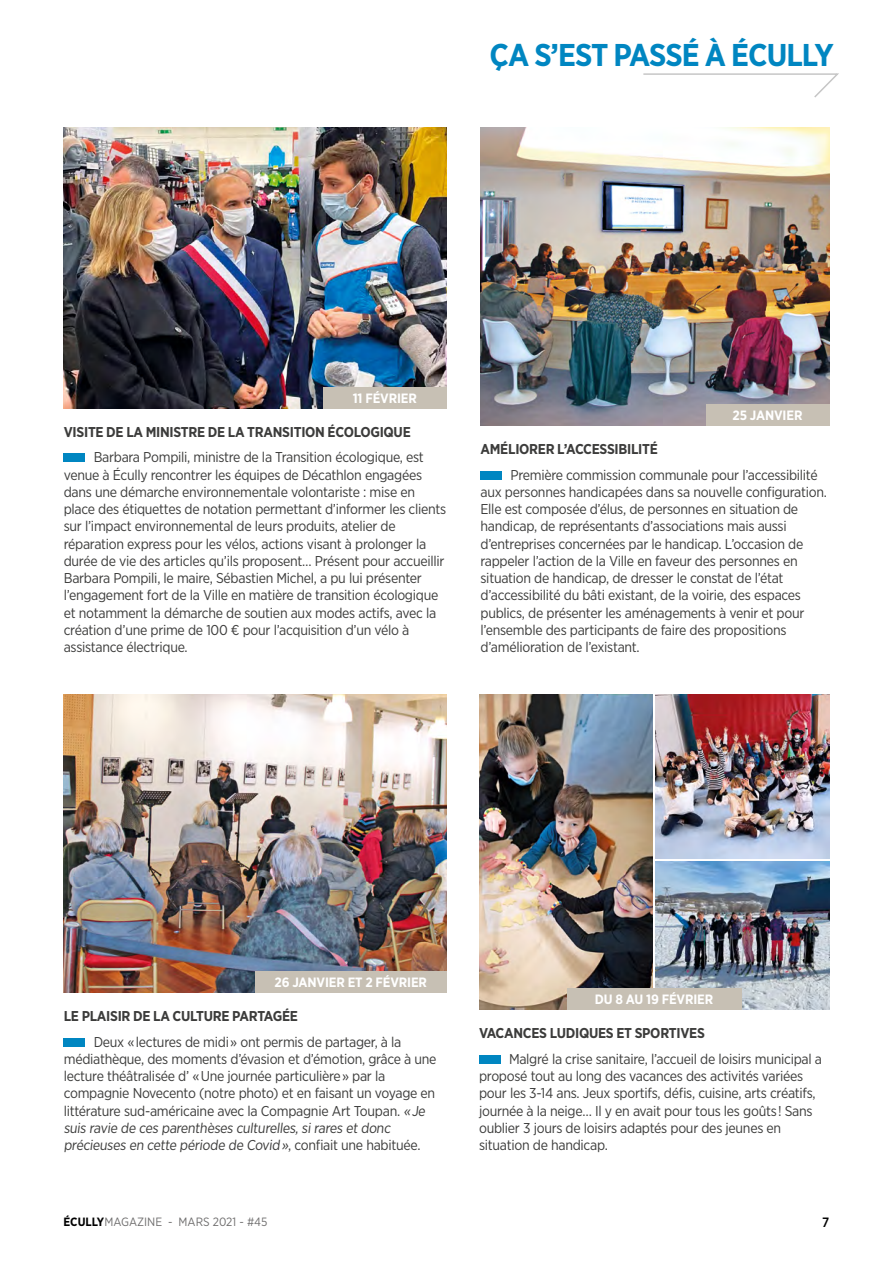
<style>
.page{position:relative;width:893px;height:1263px;background:#fff}
.page>*{position:absolute;margin:0;border:0;box-sizing:border-box;transform-origin:0 0}
.t1{font:700 31.5px "Gotham Narrow";letter-spacing:-.03em;color:#0086c1}
.t2{font:14.25px/17.2px "Gotham Narrow";letter-spacing:-.02em;color:#3c3c3b}
.t3{font:700 14.25px "Gotham Narrow";letter-spacing:-.02em;color:#3c3c3b}
.t4{font:700 13.5px "Gotham Narrow";letter-spacing:-.01em;color:#fff}
.t5{font:500 13.5px "Gotham Narrow";color:#000}
.t6{font:12px "Gotham Narrow";color:#706f6f}
.s1{font-weight:700;color:#000}
</style>
<div class="page">
<img style="left:480px;top:128px;width:349px;height:297px">
<img style="left:64px;top:128px;width:382px;height:280px">
<svg style="left:643px;top:73px;width:196px;height:25px"></svg>
<div style="left:323px;top:387px;width:123px;height:21px;background:#c7c0b4"></div>
<div style="left:706px;top:404px;width:123px;height:21px;background:#c7c0b4"></div>
<img style="left:656px;top:861px;width:173px;height:149px">
<img style="left:479px;top:695px;width:174px;height:315px">
<div style="left:479px;top:1055px;width:21px;height:9px;background:#0086c1"></div>
<div style="left:64px;top:453px;width:21px;height:9px;background:#0086c1"></div>
<div style="left:480px;top:471px;width:22px;height:9px;background:#0086c1"></div>
<img style="left:64px;top:695px;width:382px;height:297px">
<div style="left:255px;top:971px;width:191px;height:21px;background:#c7c0b4"></div>
<div style="left:64px;top:1037px;width:21px;height:9px;background:#0086c1"></div>
<div style="left:567px;top:988px;width:174px;height:22px;background:#c7c0b4"></div>
<img style="left:656px;top:695px;width:173px;height:163px">
<h1 class="t1" style="left:489px;top:34px;width:346px">ÇA S’EST PASSÉ À ÉCULLY</h1>
<p class="t4" style="left:353px;top:390px;width:66px">11 FÉVRIER</p>
<p class="t3" style="left:64px;top:422px;width:349px">VISITE DE LA MINISTRE DE LA TRANSITION ÉCOLOGIQUE</p>
<p class="t2" style="left:64px;top:448px;width:384px;text-indent:30px">Barbara Pompili, ministre de la Transition écologique, est venue à Écully rencontrer les équipes de Décathlon engagées dans une démarche environnementale volontariste : mise en place des étiquettes de notation permettant d’informer les clients sur l’impact environnemental de leurs produits, atelier de réparation express pour les vélos, actions visant à prolonger la durée de vie des articles qu’ils proposent… Présent pour accueillir Barbara Pompili, le maire, Sébastien Michel, a pu lui présenter l’engagement fort de la Ville en matière de transition écologique et notamment la démarche de soutien aux modes actifs, avec la création d’une prime de 100 € pour l’acquisition d’un vélo à assistance électrique.</p>
<p class="t4" style="left:733px;top:407px;width:71px">25 JANVIER</p>
<p class="t3" style="left:480px;top:440px;width:179px">AMÉLIORER L’ACCESSIBILITÉ</p>
<p class="t2" style="left:480px;top:466px;width:348px;text-indent:30px">Première commission communale pour l’accessibilité aux personnes handicapées dans sa nouvelle configuration.<br>Elle est composée d’élus, de personnes en situation de handicap, de représentants d’associations mais aussi d’entreprises concernées par le handicap. L’occasion de rappeler l’action de la Ville en faveur des personnes en situation de handicap, de dresser le constat de l’état d’accessibilité du bâti existant, de la voirie, des espaces publics, de présenter les aménagements à venir et pour l’ensemble des participants de faire des propositions d’amélioration de l’existant.</p>
<p class="t4" style="left:274px;top:974px;width:154px">26 JANVIER ET 2 FÉVRIER</p>
<p class="t3" style="left:64px;top:1007px;width:236px">LE PLAISIR DE LA CULTURE PARTAGÉE</p>
<p class="t2" style="left:64px;top:1033px;width:374px;text-indent:30px">Deux « lectures de midi » ont permis de partager, à la médiathèque, des moments d’évasion et d’émotion, grâce à une lecture théâtralisée d’ « Une journée particulière » par la compagnie Novecento (notre photo) et en faisant un voyage en littérature sud-américaine avec la Compagnie Art Toupan. « Je suis ravie de ces parenthèses culturelles, si rares et donc précieuses en cette période de Covid », confiait une habituée.</p>
<p class="t4" style="left:595px;top:991px;width:120px">DU 8 AU 19 FÉVRIER</p>
<p class="t3" style="left:479px;top:1024px;width:227px">VACANCES LUDIQUES ET SPORTIVES</p>
<p class="t2" style="left:479px;top:1050px;width:344px;text-indent:30px">Malgré la crise sanitaire, l’accueil de loisirs municipal a proposé tout au long des vacances des activités variées pour les 3-14 ans. Jeux sportifs, défis, cuisine, arts créatifs, journée à la neige… Il y en avait pour tous les goûts ! Sans oublier 3 jours de loisirs adaptés pour des jeunes en situation de handicap.</p>
<p class="t6" style="left:63px;top:1214px;width:206px"><span class="s1">ÉCULLY</span>MAGAZINE - MARS 2021 - #45</p>
<p class="t5" style="left:822px;top:1214px;width:9px">7</p>
</div>
